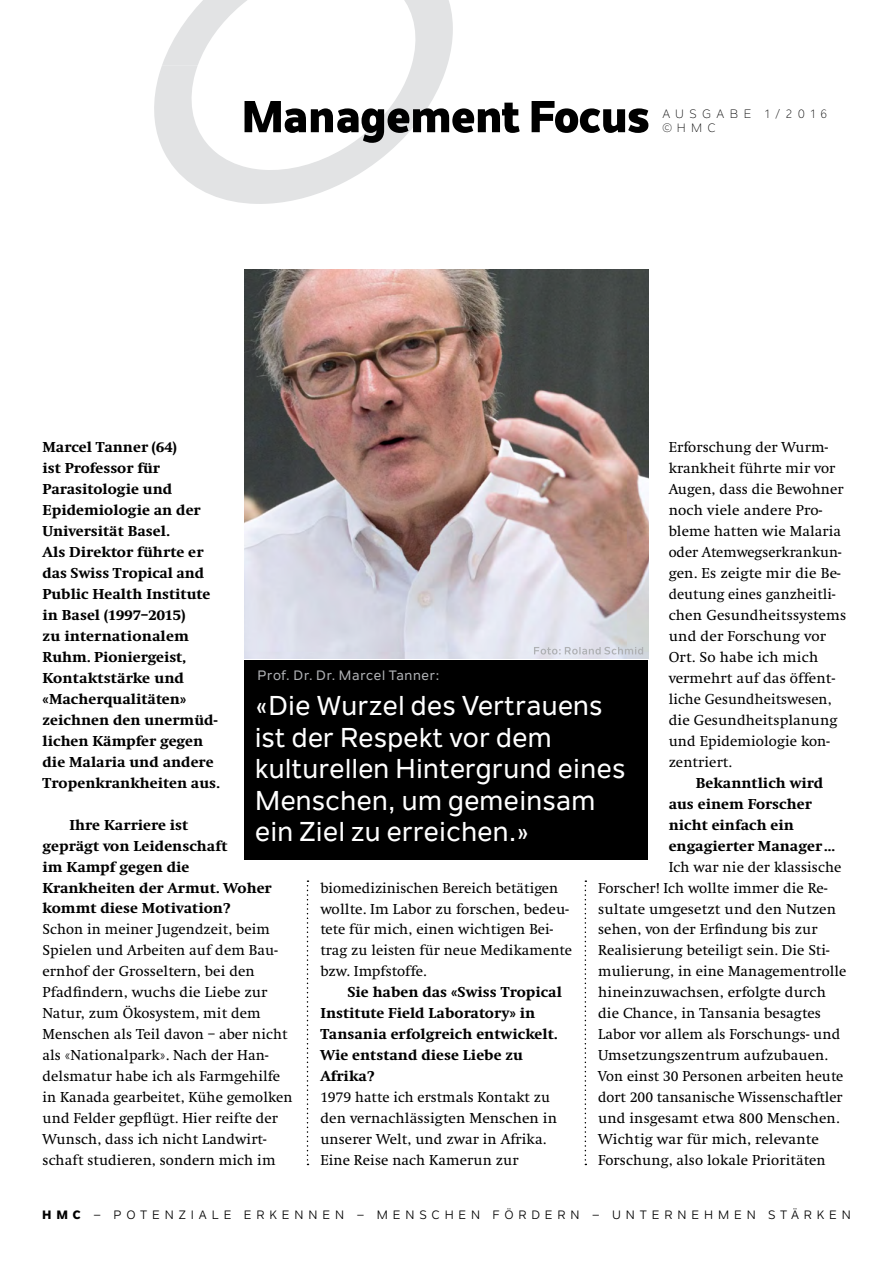
<style>
.page{position:relative;width:893px;height:1263px;background:#fff}
.page>*{position:absolute;margin:0;border:0;box-sizing:border-box;transform-origin:0 0}
.t1{font:500 27px/31.5px "Nolan Next";letter-spacing:.02em;color:#fff}
.t2{font:15px/21px "Swift EF";letter-spacing:.005em;color:#000}
.t3{font:800 15px/21px "Swift EF";letter-spacing:.005em;color:#000}
.t4{font:500 13.5px "Nolan Next";letter-spacing:.045em;color:#afb1b4}
.t5{font:12px "Nolan Next";letter-spacing:.41em;color:#000}
.t6{font:12px/14.4px "Nolan Next";letter-spacing:.455em;color:#000}
.s1{font-weight:800}
</style>
<div class="page">
<svg style="left:154px;top:0;width:299px;height:204px"></svg>
<svg style="left:307px;top:880px;width:1px;height:285px"></svg>
<svg style="left:585px;top:880px;width:1px;height:285px"></svg>
<img style="left:244px;top:270px;width:404px;height:388px">
<svg style="left:245px;top:101px;width:403px;height:42px"></svg>
<svg style="left:534px;top:647px;width:109px;height:7px"></svg>
<div style="left:244px;top:660px;width:404px;height:199px;background:#000"></div>
<p class="t6" style="left:662px;top:106px;width:166px">AUSGABE 1/2016 ©HMC</p>
<p class="t3" style="left:43px;top:437px;width:179px">Marcel Tanner (64)<br>ist Professor für<br>Parasitologie und<br>Epidemiologie an der<br>Universität Basel.<br>Als Direktor führte er das Swiss Tropical and<br>Public Health Institute in Basel (1997–2015)<br>zu internationalem<br>Ruhm. Pioniergeist,<br>Kontaktstärke und «Macherqualitäten» zeichnen den unermüd&shy;lichen Kämpfer gegen die Malaria und andere<br>Tropenkrankheiten aus.</p>
<p class="t3" style="left:43px;top:814px;width:231px;text-indent:27px">Ihre Karriere ist<br>geprägt von Leidenschaft<br>im Kampf gegen die<br>Krankheiten der Armut. Woher kommt diese Motivation?</p>
<p class="t2" style="left:43px;top:919px;width:251px">Schon in meiner Jugendzeit, beim Spielen und Arbeiten auf dem Bau&shy;ernhof der Grosseltern, bei den Pfadfindern, wuchs die Liebe zur Natur, zum Ökosystem, mit dem Menschen als Teil davon – aber nicht als «Nationalpark». Nach der Han&shy;delsmatur habe ich als Farmgehilfe in Kanada gearbeitet, Kühe gemolken und Felder gepflügt. Hier reifte der Wunsch, dass ich nicht Landwirt&shy;schaft studieren, sondern mich im</p>
<p class="t2" style="left:669px;top:437px;width:179px">Erforschung der Wurm&shy;krankheit führte mir vor<br>Augen, dass die Bewohner noch viele andere Pro&shy;bleme hatten wie Malaria oder Atemwegserkrankun&shy;gen. Es zeigte mir die Be&shy;deutung eines ganzheitli&shy;chen Gesundheitssystems und der Forschung vor<br>Ort. So habe ich mich vermehrt auf das öffent&shy;liche Gesundheitswesen, die Gesundheitsplanung und Epidemiologie kon&shy;zentriert.</p>
<p class="t3" style="left:669px;top:772px;width:168px;text-indent:27px">Bekanntlich wird aus einem Forscher nicht einfach ein engagierter Manager …</p>
<p class="t2" style="left:598px;top:856px;width:250px;text-indent:71px">Ich war nie der klassische Forscher! Ich wollte immer die Re&shy;sultate umgesetzt und den Nutzen sehen, von der Erfindung bis zur Realisierung beteiligt sein. Die Sti&shy;mulierung, in eine Managementrolle hineinzuwachsen, erfolgte durch die Chance, in Tansania besagtes Labor vor allem als Forschungs- und Umsetzungszentrum aufzubauen.<br>Von einst 30 Personen arbeiten heute dort 200 tansanische Wissenschaftler und insgesamt etwa 800 Menschen.<br>Wichtig war für mich, relevante Forschung, also lokale Prioritäten</p>
<p class="t4" style="left:258px;top:667px;width:183px">Prof. Dr. Dr. Marcel Tanner:</p>
<h1 class="t1" style="left:255px;top:690px;width:372px">«Die Wurzel des Vertrauens ist der Respekt vor dem kulturellen Hintergrund eines<br>Menschen, um gemeinsam ein Ziel zu erreichen.»</h1>
<p class="t2" style="left:320px;top:877px;width:253px">biomedizinischen Bereich betätigen wollte. Im Labor zu forschen, bedeu&shy;tete für mich, einen wichtigen Bei&shy;trag zu leisten für neue Medikamente bzw. Impfstoffe.</p>
<p class="t3" style="left:320px;top:982px;width:243px;text-indent:27px">Sie haben das «Swiss Tropical<br>Institute Field Laboratory» in<br>Tansania erfolgreich entwickelt.<br>Wie entstand diese Liebe zu<br>Afrika?</p>
<p class="t2" style="left:320px;top:1087px;width:238px">1979 hatte ich erstmals Kontakt zu den vernachlässigten Menschen in unserer Welt, und zwar in Afrika.<br>Eine Reise nach Kamerun zur</p>
<p class="t5" style="left:42px;top:1208px;width:810px"><span class="s1">HMC</span> – POTENZIALE ERKENNEN – MENSCHEN FÖRDERN – UNTERNEHMEN STÄRKEN</p>
</div>
